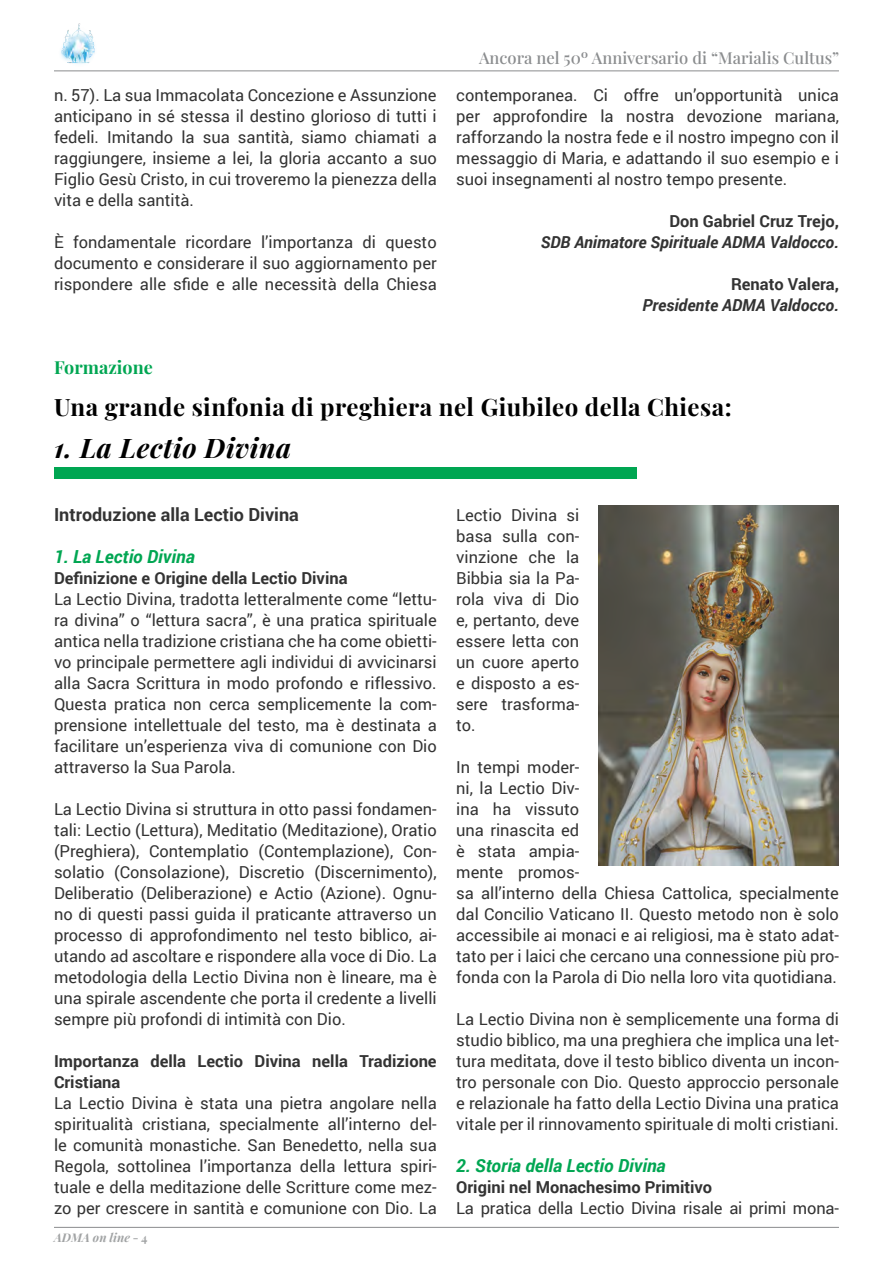
<style>
.page{position:relative;width:893px;height:1263px;background:#fff}
.page>*{position:absolute;margin:0;border:0;box-sizing:border-box;transform-origin:0 0}
.t1{font:italic 700 27px "Playfair Display";letter-spacing:.02em;color:#000}
.t2{font:700 24px "Playfair Display";letter-spacing:.02em;color:#000}
.t3{font:italic 700 18px "Roboto";color:#00a652}
.t4{font:700 18px "Roboto";color:#333}
.t5{font:700 18px "Playfair Display";color:#00a652}
.t6{font:16.5px/21px "Roboto";color:#333;text-align:justify}
.t7{font:700 16.5px/21px "Roboto";color:#333}
.t8{font:italic 700 16.5px "Roboto";color:#333}
.t9{font:500 16.5px "Playfair Display";color:#8a8c8e}
.t10{font:italic 700 12px "Playfair Display";color:#a1a3a4}
.s1{font-style:normal}
</style>
<div class="page">
<hr style="left:54px;top:71px;width:785px;height:1px;background:#8a8c8e">
<img style="left:54px;top:23px;width:48px;height:48px">
<hr style="left:54px;top:1227px;width:785px;height:1px;background:#8a8c8e">
<div style="left:54px;top:467px;width:582px;height:11px;background:#00a652"></div>
<img style="left:599px;top:506px;width:240px;height:360px">
<p class="t6" style="left:54px;top:84px;width:384px">n. 57). La sua Immacolata Concezione e Assunzione anticipano in sé stessa il destino glorioso di tutti i fedeli. Imitando la sua santità, siamo chiamati a raggiungere, insieme a lei, la gloria accanto a suo Figlio Gesù Cristo, in cui troveremo la pienezza della vita e della santità.</p>
<p class="t6" style="left:54px;top:231px;width:384px">È fondamentale ricordare l’importanza di questo documento e considerare il suo aggiornamento per rispondere alle sfide e alle necessità della Chiesa</p>
<p class="t9" style="left:479px;top:45px;width:362px">Ancora nel 50º Anniversario di “Marialis Cultus”</p>
<p class="t6" style="left:456px;top:84px;width:384px">contemporanea. Ci offre un’opportunità unica per approfondire la nostra devozione mariana, rafforzando la nostra fede e il nostro impegno con il messaggio di Maria, e adattando il suo esempio e i suoi insegnamenti al nostro tempo presente.</p>
<p class="t7" style="left:669px;top:210px;width:171px">Don Gabriel Cruz Trejo,</p>
<p class="t8" style="left:541px;top:230px;width:300px">SDB Animatore Spirituale ADMA Valdocco.</p>
<p class="t7" style="left:731px;top:273px;width:109px">Renato Valera,</p>
<p class="t8" style="left:642px;top:293px;width:198px">Presidente ADMA Valdocco.</p>
<p class="t5" style="left:54px;top:353px;width:100px">Formazione</p>
<p class="t2" style="left:54px;top:388px;width:679px">Una grande sinfonia di preghiera nel Giubileo della Chiesa:</p>
<p class="t1" style="left:54px;top:426px;width:239px">1. La Lectio Divina</p>
<p class="t4" style="left:54px;top:501px;width:246px">Introduzione alla Lectio Divina</p>
<p class="t3" style="left:54px;top:543px;width:142px">1. La Lectio Divina</p>
<p class="t7" style="left:54px;top:566px;width:295px">Definizione e Origine della Lectio Divina</p>
<p class="t6" style="left:54px;top:588px;width:384px">La Lectio Divina, tradotta letteralmente come “lettu&shy;ra divina” o “lettura sacra”, è una pratica spirituale antica nella tradizione cristiana che ha come obietti&shy;vo principale permettere agli individui di avvicinarsi alla Sacra Scrittura in modo profondo e riflessivo.<br>Questa pratica non cerca semplicemente la com&shy;prensione intellettuale del testo, ma è destinata a facilitare un’esperienza viva di comunione con Dio attraverso la Sua Parola.</p>
<p class="t6" style="left:54px;top:798px;width:384px">La Lectio Divina si struttura in otto passi fondamen&shy;tali: Lectio (Lettura), Meditatio (Meditazione), Oratio (Preghiera), Contemplatio (Contemplazione), Con&shy;solatio (Consolazione), Discretio (Discernimento), Deliberatio (Deliberazione) e Actio (Azione). Ognu&shy;no di questi passi guida il praticante attraverso un processo di approfondimento nel testo biblico, ai&shy;utando ad ascoltare e rispondere alla voce di Dio. La metodologia della Lectio Divina non è lineare, ma è una spirale ascendente che porta il credente a livelli sempre più profondi di intimità con Dio.</p>
<p class="t7" style="left:54px;top:1050px;width:384px">Importanza della Lectio Divina nella Tradizione<br>Cristiana</p>
<p class="t6" style="left:54px;top:1092px;width:384px">La Lectio Divina è stata una pietra angolare nella spiritualità cristiana, specialmente all’interno del&shy;le comunità monastiche. San Benedetto, nella sua Regola, sottolinea l’importanza della lettura spiri&shy;tuale e della meditazione delle Scritture come mez&shy;zo per crescere in santità e comunione con Dio. La</p>
<p class="t10" style="left:54px;top:1228px;width:95px">ADMA on line <span class="s1">- 4</span></p>
<p class="t6" style="left:456px;top:504px;width:125px">Lectio Divina si basa sulla con&shy;vinzione che la Bibbia sia la Pa&shy;rola viva di Dio e, pertanto, deve essere letta con un cuore aperto e disposto a es&shy;sere trasforma&shy;to.</p>
<p class="t6" style="left:456px;top:756px;width:384px;text-align:left">In tempi moder-<br>ni, la Lectio Div-<br>ina ha vissuto<br>una rinascita ed<br>è stata ampia-<br>mente promos-<br>sa all’interno della Chiesa Cattolica, specialmente dal Concilio Vaticano II. Questo metodo non è solo accessibile ai monaci e ai religiosi, ma è stato adat&shy;tato per i laici che cercano una connessione più pro&shy;fonda con la Parola di Dio nella loro vita quotidiana.</p>
<p class="t6" style="left:456px;top:1008px;width:384px">La Lectio Divina non è semplicemente una forma di studio biblico, ma una preghiera che implica una let&shy;tura meditata, dove il testo biblico diventa un incon&shy;tro personale con Dio. Questo approccio personale e relazionale ha fatto della Lectio Divina una pratica vitale per il rinnovamento spirituale di molti cristiani.</p>
<p class="t3" style="left:456px;top:1152px;width:211px">2. Storia della Lectio Divina</p>
<p class="t7" style="left:456px;top:1175px;width:258px">Origini nel Monachesimo Primitivo</p>
<p class="t6" style="left:456px;top:1197px;width:384px">La pratica della Lectio Divina risale ai primi mona-</p>
</div>
